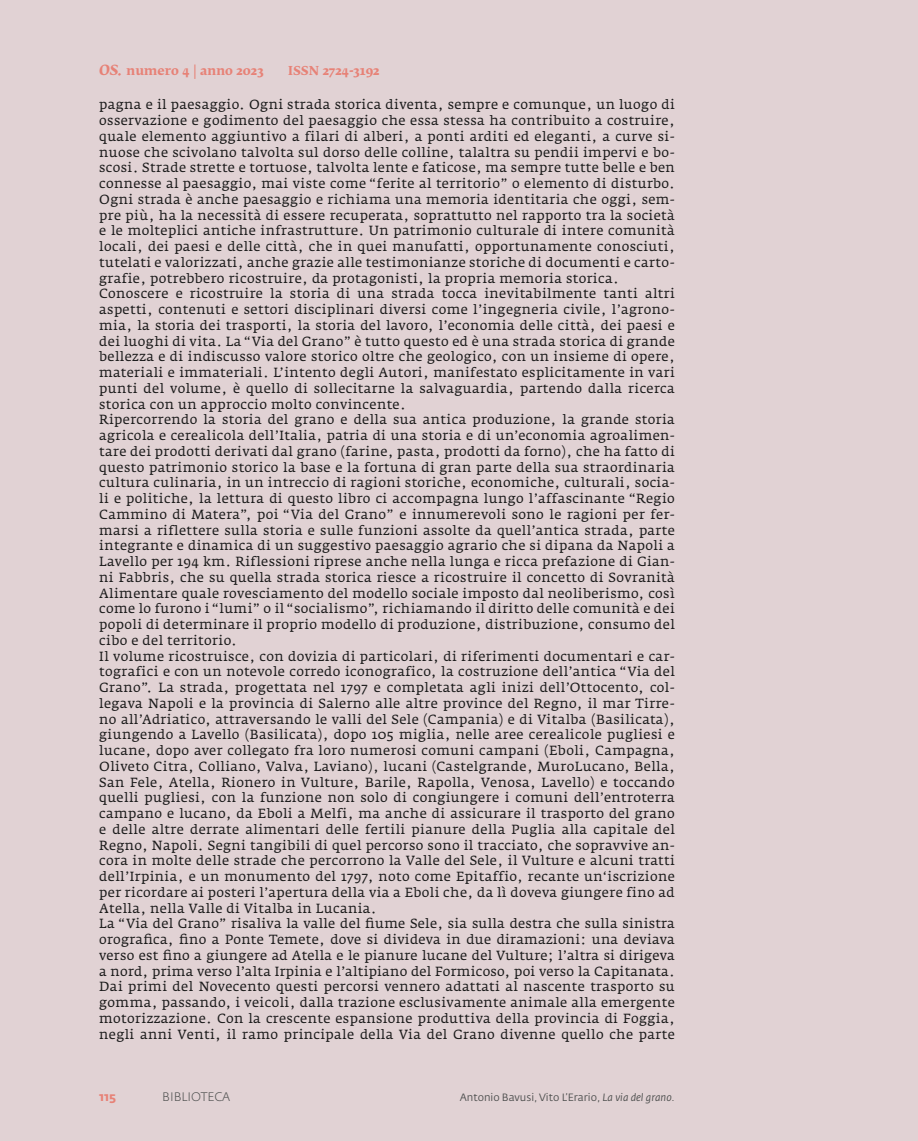
<style>
.page{position:relative;width:918px;height:1141px;background:#e1d2d4}
.page>*{position:absolute;margin:0;border:0;box-sizing:border-box;transform-origin:0 0}
.t1{font:13.12px/15.8px "Fedra Serif A Pro";letter-spacing:.03em;color:#1a1a1a}
.t2{font:700 12.25px "Fedra Serif B Pro";color:#e78277}
.t3{font:300 12.25px "Fedra Sans Std";color:#4c4e4d}
.t4{font:700 12.25px "Fedra Sans Std";color:#e78277}
.t5{font:10.5px "Fedra Sans Std";color:#4c4e4d}
.s1{font-style:italic;font-size:14px}
.s2{font-style:italic}
</style>
<div class="page">
<p class="t2" style="left:99px;top:63px;width:166px"><span class="s1">OS.</span> numero 4 | anno 2023</p>
<p class="t2" style="left:288px;top:63px;width:93px">ISSN 2724-3192</p>
<p class="t1" style="left:99px;top:97px;width:577px">pagna e il paesaggio. Ogni strada storica diventa, sempre e comunque, un luogo di osservazione e godimento del paesaggio che essa stessa ha contribuito a costruire, quale elemento aggiuntivo a filari di alberi, a ponti arditi ed eleganti, a curve si&shy;nuose che scivolano talvolta sul dorso delle colline, talaltra su pendii impervi e bo&shy;scosi. Strade strette e tortuose, talvolta lente e faticose, ma sempre tutte belle e ben connesse al paesaggio, mai viste come “ferite al territorio” o elemento di disturbo.<br>Ogni strada è anche paesaggio e richiama una memoria identitaria che oggi, sem&shy;pre più, ha la necessità di essere recuperata, soprattutto nel rapporto tra la società e le molteplici antiche infrastrutture. Un patrimonio culturale di intere comunità locali, dei paesi e delle città, che in quei manufatti, opportunamente conosciuti, tutelati e valorizzati, anche grazie alle testimonianze storiche di documenti e carto&shy;grafie, potrebbero ricostruire, da protagonisti, la propria memoria storica.<br>Conoscere e ricostruire la storia di una strada tocca inevitabilmente tanti altri aspetti, contenuti e settori disciplinari diversi come l’ingegneria civile, l’agrono&shy;mia, la storia dei trasporti, la storia del lavoro, l’economia delle città, dei paesi e dei luoghi di vita. La “Via del Grano” è tutto questo ed è una strada storica di grande bellezza e di indiscusso valore storico oltre che geologico, con un insieme di opere, materiali e immateriali. L’intento degli Autori, manifestato esplicitamente in vari punti del volume, è quello di sollecitarne la salvaguardia, partendo dalla ricerca storica con un approccio molto convincente.<br>Ripercorrendo la storia del grano e della sua antica produzione, la grande storia agricola e cerealicola dell’Italia, patria di una storia e di un’economia agroalimen&shy;tare dei prodotti derivati dal grano (farine, pasta, prodotti da forno), che ha fatto di questo patrimonio storico la base e la fortuna di gran parte della sua straordinaria cultura culinaria, in un intreccio di ragioni storiche, economiche, culturali, socia&shy;li e politiche, la lettura di questo libro ci accompagna lungo l’affascinante “Regio Cammino di Matera”, poi “Via del Grano” e innumerevoli sono le ragioni per fer&shy;marsi a riflettere sulla storia e sulle funzioni assolte da quell’antica strada, parte integrante e dinamica di un suggestivo paesaggio agrario che si dipana da Napoli a Lavello per 194 km. Riflessioni riprese anche nella lunga e ricca prefazione di Gian&shy;ni Fabbris, che su quella strada storica riesce a ricostruire il concetto di Sovranità Alimentare quale rovesciamento del modello sociale imposto dal neoliberismo, così come lo furono i “lumi” o il “socialismo”, richiamando il diritto delle comunità e dei popoli di determinare il proprio modello di produzione, distribuzione, consumo del cibo e del territorio.<br>Il volume ricostruisce, con dovizia di particolari, di riferimenti documentari e car&shy;tografici e con un notevole corredo iconografico, la costruzione dell’antica “Via del Grano”. La strada, progettata nel 1797 e completata agli inizi dell’Ottocento, col&shy;legava Napoli e la provincia di Salerno alle altre province del Regno, il mar Tirre&shy;no all’Adriatico, attraversando le valli del Sele (Campania) e di Vitalba (Basilicata), giungendo a Lavello (Basilicata), dopo 105 miglia, nelle aree cerealicole pugliesi e lucane, dopo aver collegato fra loro numerosi comuni campani (Eboli, Campagna, Oliveto Citra, Colliano, Valva, Laviano), lucani (Castelgrande, MuroLucano, Bella, San Fele, Atella, Rionero in Vulture, Barile, Rapolla, Venosa, Lavello) e toccando quelli pugliesi, con la funzione non solo di congiungere i comuni dell’entroterra campano e lucano, da Eboli a Melfi, ma anche di assicurare il trasporto del grano e delle altre derrate alimentari delle fertili pianure della Puglia alla capitale del Regno, Napoli. Segni tangibili di quel percorso sono il tracciato, che sopravvive an&shy;cora in molte delle strade che percorrono la Valle del Sele, il Vulture e alcuni tratti dell’Irpinia, e un monumento del 1797, noto come Epitaffio, recante un‘iscrizione per ricordare ai posteri l’apertura della via a Eboli che, da lì doveva giungere fino ad Atella, nella Valle di Vitalba in Lucania.<br>La “Via del Grano” risaliva la valle del fiume Sele, sia sulla destra che sulla sinistra orografica, fino a Ponte Temete, dove si divideva in due diramazioni: una deviava verso est fino a giungere ad Atella e le pianure lucane del Vulture; l’altra si dirigeva a nord, prima verso l’alta Irpinia e l’altipiano del Formicoso, poi verso la Capitanata.<br>Dai primi del Novecento questi percorsi vennero adattati al nascente trasporto su gomma, passando, i veicoli, dalla trazione esclusivamente animale alla emergente motorizzazione. Con la crescente espansione produttiva della provincia di Foggia, negli anni Venti, il ramo principale della Via del Grano divenne quello che parte</p>
<p class="t4" style="left:99px;top:1089px;width:18px">115</p>
<p class="t3" style="left:162px;top:1089px;width:70px">BIBLIOTECA</p>
<p class="t5" style="left:460px;top:1091px;width:217px">Antonio Bavusi, Vito L’Erario, <span class="s2">La via del grano.</span></p>
</div>
